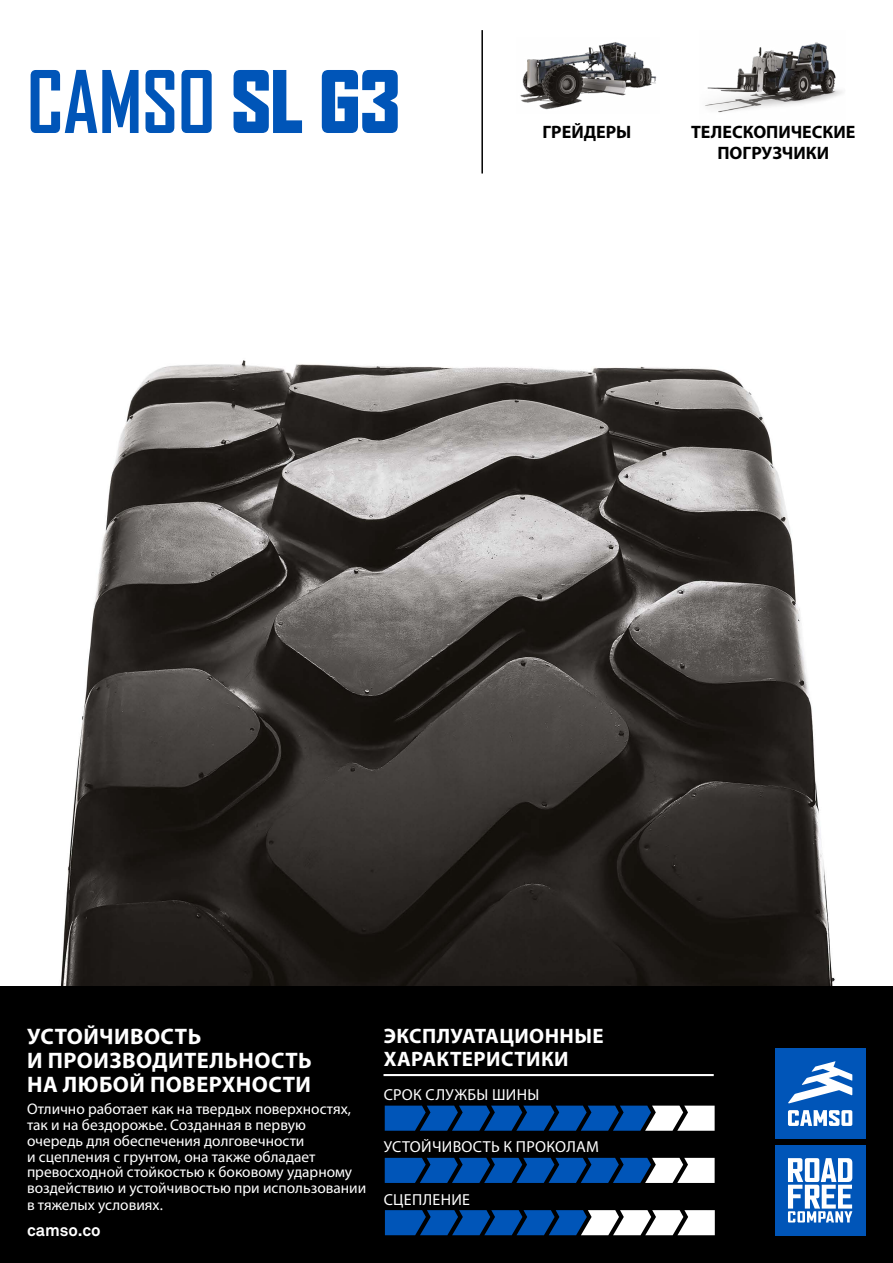
<style>
.page{position:relative;width:893px;height:1263px;background:#fff}
.page>*{position:absolute;margin:0;border:0;box-sizing:border-box;transform-origin:0 0}
.t1{font:700 82.5px "Agency FB";color:#0055b8;scale:.95 1}
.t2{font:700 22.5px/24px "Myriad Pro";letter-spacing:.02em;color:#fff}
.t3{font:700 21px/23.2px "Myriad Pro";letter-spacing:.02em;color:#fff}
.t4{font:700 18px/21.1px "Myriad Pro";color:#000;text-align:center}
.t5{font:700 16.65px "Akkurat Office";color:#fff}
.t6{font:15.9px "Myriad Pro";letter-spacing:.02em;color:#fff}
.t7{font:15.3px/15.9px "Myriad Pro";color:#fff}
.s1{font-weight:900}
</style>
<div class="page">
<img style="left:60px;top:360px;width:775px;height:626px">
<div style="left:0;top:986px;width:893px;height:277px;background:#000"></div>
<div style="left:775px;top:1049px;width:90px;height:90px;background:#0055b8"></div>
<svg style="left:788px;top:1110px;width:64px;height:16px"></svg>
<svg style="left:788px;top:1061px;width:64px;height:42px"></svg>
<div style="left:775px;top:1145px;width:90px;height:90px;background:#0055b8"></div>
<svg style="left:788px;top:1158px;width:64px;height:64px"></svg>
<hr style="left:383px;top:1074px;width:331px;height:2px;background:#fff">
<svg style="left:385px;top:1105px;width:330px;height:26px;background:#2b64a6"></svg>
<svg style="left:385px;top:1158px;width:330px;height:25px;background:#2c67ac"></svg>
<svg style="left:385px;top:1210px;width:330px;height:25px;background:#5683b7"></svg>
<img style="left:705px;top:42px;width:138px;height:71px">
<hr style="left:481px;top:30px;width:2px;height:143px;background:#000">
<img style="left:520px;top:42px;width:137px;height:68px">
<h1 class="t1" style="left:27px;top:54px;width:394px">CAMSO <span class="s1">SL G3</span></h1>
<p class="t4" style="left:542px;top:121px;width:91px">ГРЕЙДЕРЫ</p>
<p class="t4" style="left:691px;top:121px;width:166px">ТЕЛЕСКОПИЧЕСКИЕ<br>ПОГРУЗЧИКИ</p>
<h2 class="t2" style="left:27px;top:1023px;width:286px">УСТОЙЧИВОСТЬ<br>И ПРОИЗВОДИТЕЛЬНОСТЬ<br>НА ЛЮБОЙ ПОВЕРХНОСТИ</h2>
<p class="t7" style="left:27px;top:1101px;width:341px">Отлично работает как на твердых поверхностях, так и на бездорожье. Созданная в первую<br>очередь для обеспечения долговечности<br>и сцепления с грунтом, она также обладает превосходной стойкостью к боковому ударному воздействию и устойчивостью при использовании в тяжелых условиях.</p>
<p class="t5" style="left:27px;top:1219px;width:75px">camso.co</p>
<h3 class="t3" style="left:384px;top:1023px;width:222px">ЭКСПЛУАТАЦИОННЫЕ<br>ХАРАКТЕРИСТИКИ</h3>
<p class="t6" style="left:384px;top:1085px;width:157px">СРОК СЛУЖБЫ ШИНЫ</p>
<p class="t6" style="left:384px;top:1137px;width:217px">УСТОЙЧИВОСТЬ К ПРОКОЛАМ</p>
<p class="t6" style="left:384px;top:1189px;width:88px">СЦЕПЛЕНИЕ</p>
</div>
